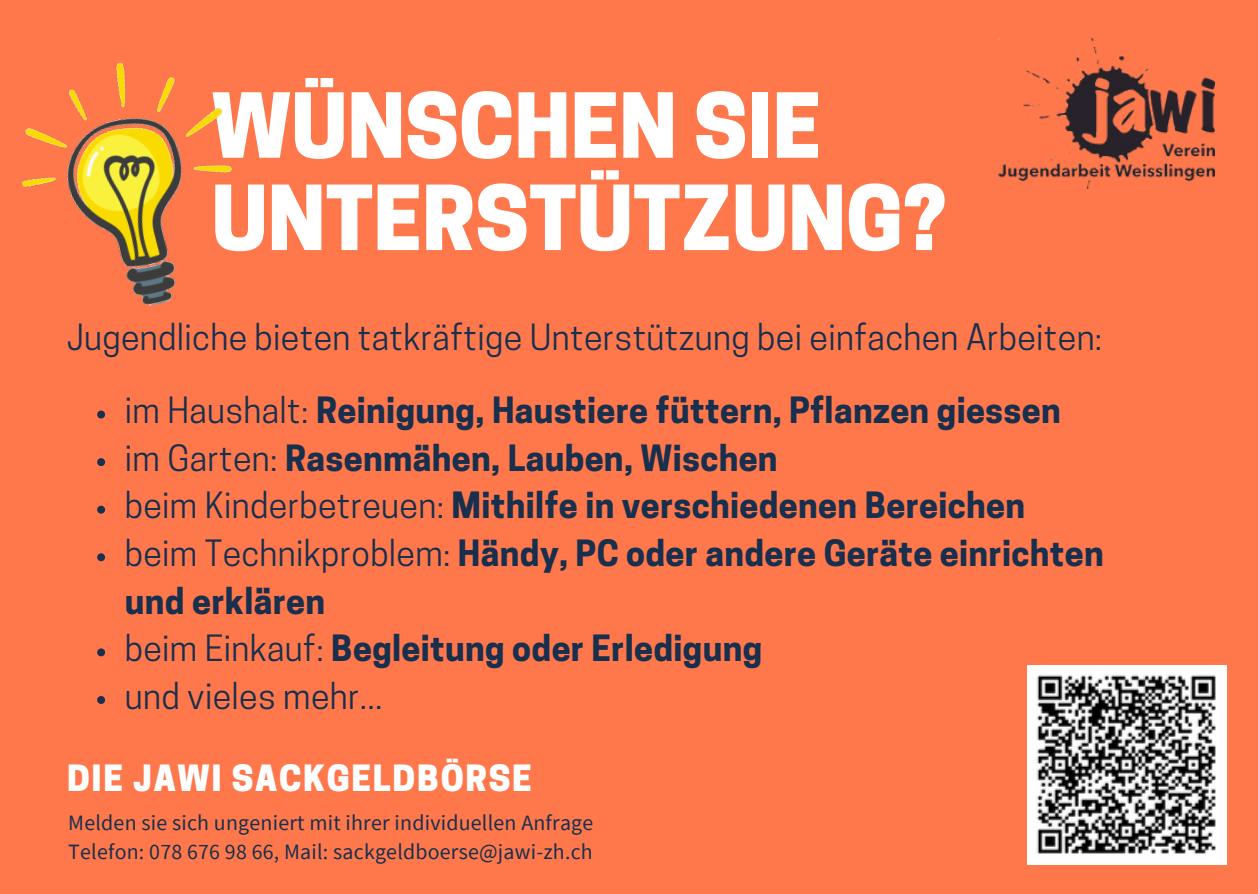
<style>
.page{position:relative;width:1258px;height:894px;background:#fff}
.page>*{position:absolute;margin:0;border:0;box-sizing:border-box;transform-origin:0 0}
.t1{font:800 84px/92.1px "Cooper Hewitt";color:#fff}
.t2{font:700 33.9px/47.4px "Cooper Hewitt";letter-spacing:.01em;color:#182f4d}
.t3{font:33.9px "Cooper Hewitt";letter-spacing:.01em;color:#182f4d}
.t4{font:800 33.9px "Cooper Hewitt";letter-spacing:.05em;color:#fff}
.t5{font:21.9px "Source Sans Pro";letter-spacing:.01em;color:#182f4d}
.s1{font-weight:400}
</style>
<div class="page">
<div style="left:0;top:0;width:1258px;height:893px;background:#ff784c"></div>
<img style="left:999px;top:38px;width:216px;height:151px">
<svg style="left:97px;top:410px;width:8px;height:8px"></svg>
<svg style="left:97px;top:458px;width:8px;height:8px"></svg>
<svg style="left:97px;top:505px;width:8px;height:8px"></svg>
<svg style="left:97px;top:553px;width:8px;height:8px"></svg>
<svg style="left:97px;top:648px;width:8px;height:8px"></svg>
<svg style="left:97px;top:696px;width:8px;height:7px"></svg>
<img style="left:22px;top:62px;width:211px;height:244px">
<img style="left:1028px;top:665px;width:198px;height:198px">
<p class="t1" style="left:211px;top:91px;width:736px">WÜNSCHEN SIE<br>UNTERSTÜTZUNG?</p>
<h1 class="t3" style="left:67px;top:325px;width:1037px">Jugendliche bieten tatkräftige Unterstützung bei einfachen Arbeiten:</h1>
<h3 class="t2" style="left:125px;top:391px;width:937px"><span class="s1">im Haushalt:</span> Reinigung, Haustiere füttern, Pflanzen giessen</h3>
<p class="t2" style="left:125px;top:438px;width:654px"><span class="s1">im Garten:</span> Rasenmähen, Lauben, Wischen</p>
<p class="t2" style="left:125px;top:486px;width:902px"><span class="s1">beim Kinderbetreuen:</span> Mithilfe in verschiedenen Bereichen</p>
<p class="t2" style="left:125px;top:533px;width:980px"><span class="s1">beim Technikproblem:</span> Händy, PC oder andere Geräte einrichten und erklären</p>
<p class="t2" style="left:125px;top:628px;width:639px"><span class="s1">beim Einkauf:</span> Begleitung oder Erledigung</p>
<p class="t3" style="left:125px;top:683px;width:259px">und vieles mehr...</p>
<p class="t4" style="left:67px;top:765px;width:466px">DIE JAWI SACKGELDBÖRSE</p>
<h2 class="t5" style="left:68px;top:808px;width:527px">Melden sie sich ungeniert mit ihrer individuellen Anfrage</h2>
<p class="t5" style="left:68px;top:837px;width:526px">Telefon: 078 676 98 66, Mail: sackgeldboerse@jawi-zh.ch</p>
</div>
